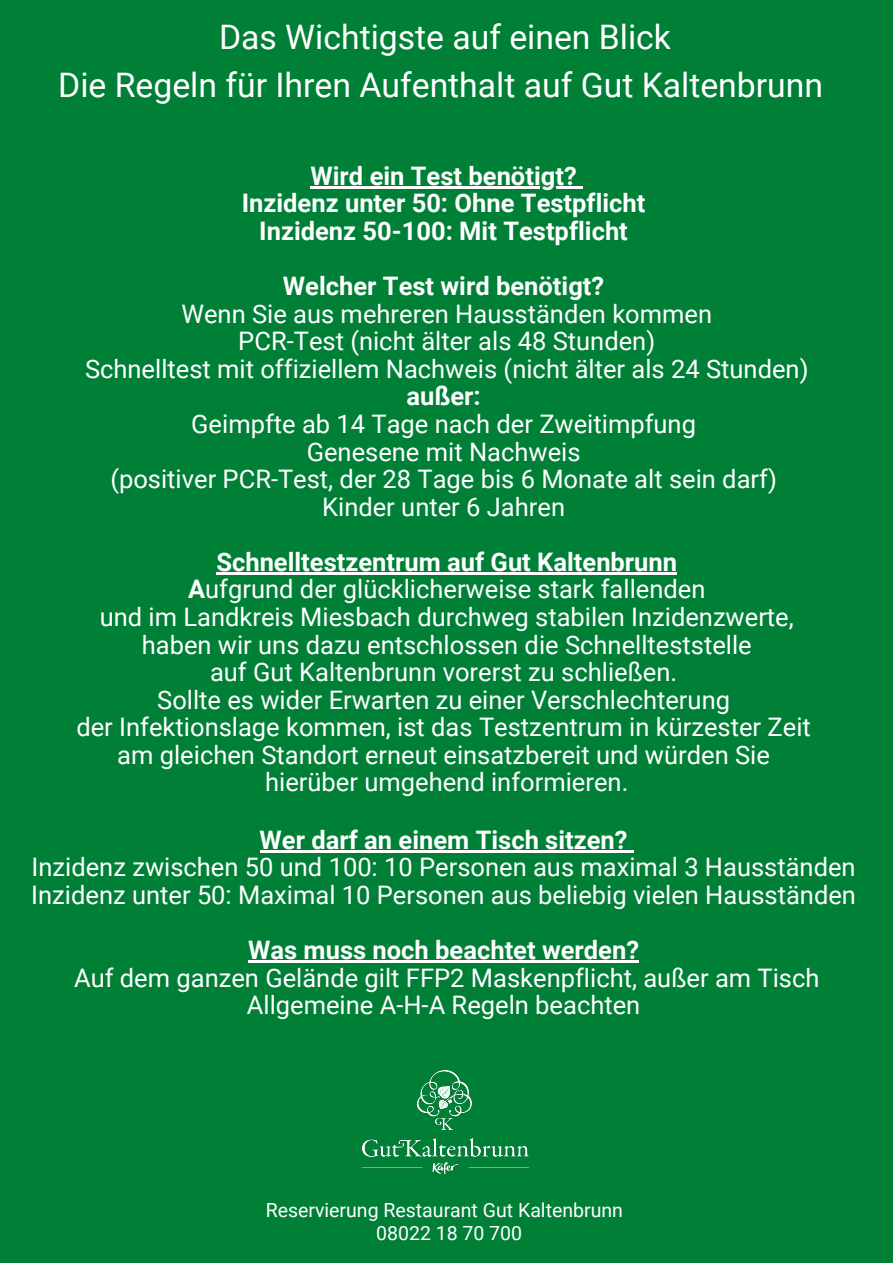
<style>
.page{position:relative;width:893px;height:1263px;background:#008037}
.page>*{position:absolute;margin:0;border:0;box-sizing:border-box;transform-origin:0 0}
.t1{font:33.75px "Roboto";color:#fff}
.t2{font:25.5px "Roboto";color:#fff}
.t3{font:700 25.5px "Roboto";color:#fff}
.t4{font:19.5px "Roboto";color:#fff}
.s1{font-weight:700}
</style>
<div class="page">
<img style="left:362px;top:1071px;width:167px;height:103px">
<hr style="left:260px;top:850px;width:367px;height:3px;background:#fff">
<svg style="left:627px;top:850px;width:7px;height:3px"></svg>
<hr style="left:248px;top:961px;width:391px;height:2px;background:#fff">
<hr style="left:310px;top:186px;width:266px;height:3px;background:#fff">
<svg style="left:576px;top:186px;width:7px;height:3px"></svg>
<hr style="left:216px;top:572px;width:461px;height:3px;background:#fff">
<p class="t1" style="left:219px;top:18px;width:453px">Das Wichtigste auf einen Blick</p>
<p class="t1" style="left:58px;top:65px;width:766px">Die Regeln für Ihren Aufenthalt auf Gut Kaltenbrunn</p>
<p class="t3" style="left:310px;top:161px;width:268px">Wird ein Test benötigt?</p>
<p class="t3" style="left:242px;top:189px;width:405px">Inzidenz unter 50: Ohne Testpflicht</p>
<p class="t3" style="left:259px;top:216px;width:370px">Inzidenz 50-100: Mit Testpflicht</p>
<p class="t3" style="left:283px;top:271px;width:323px">Welcher Test wird benötigt?</p>
<p class="t2" style="left:181px;top:299px;width:532px">Wenn Sie aus mehreren Hausständen kommen</p>
<p class="t2" style="left:238px;top:327px;width:418px">PCR-Test (nicht älter als 48 Stunden)</p>
<p class="t2" style="left:85px;top:354px;width:725px">Schnelltest mit offiziellem Nachweis (nicht älter als 24 Stunden)</p>
<p class="t3" style="left:406px;top:382px;width:76px">außer:</p>
<p class="t2" style="left:191px;top:409px;width:506px">Geimpfte ab 14 Tage nach der Zweitimpfung</p>
<p class="t2" style="left:307px;top:437px;width:275px">Genesene mit Nachweis</p>
<p class="t2" style="left:110px;top:464px;width:668px">(positiver PCR-Test, der 28 Tage bis 6 Monate alt sein darf)</p>
<p class="t2" style="left:322px;top:492px;width:244px">Kinder unter 6 Jahren</p>
<p class="t3" style="left:216px;top:547px;width:462px">Schnelltestzentrum auf Gut Kaltenbrunn</p>
<p class="t2" style="left:188px;top:575px;width:519px"><span class="s1">A</span>ufgrund der glücklicherweise stark fallenden</p>
<p class="t2" style="left:100px;top:602px;width:695px">und im Landkreis Miesbach durchweg stabilen Inzidenzwerte,</p>
<p class="t2" style="left:142px;top:630px;width:611px">haben wir uns dazu entschlossen die Schnellteststelle</p>
<p class="t2" style="left:210px;top:657px;width:469px">auf Gut Kaltenbrunn vorerst zu schließen.</p>
<p class="t2" style="left:157px;top:685px;width:574px">Sollte es wider Erwarten zu einer Verschlechterung</p>
<p class="t2" style="left:76px;top:713px;width:736px">der Infektionslage kommen, ist das Testzentrum in kürzester Zeit</p>
<p class="t2" style="left:117px;top:740px;width:654px">am gleichen Standort erneut einsatzbereit und würden Sie</p>
<p class="t2" style="left:265px;top:768px;width:365px">hierüber umgehend informieren.</p>
<p class="t3" style="left:260px;top:825px;width:369px">Wer darf an einem Tisch sitzen?</p>
<p class="t2" style="left:31px;top:880px;width:826px">Inzidenz unter 50: Maximal 10 Personen aus beliebig vielen Hausständen</p>
<p class="t3" style="left:248px;top:935px;width:392px">Was muss noch beachtet werden?</p>
<p class="t2" style="left:74px;top:963px;width:747px">Auf dem ganzen Gelände gilt FFP2 Maskenpflicht, außer am Tisch</p>
<p class="t2" style="left:247px;top:991px;width:395px">Allgemeine A-H-A Regeln beachten</p>
<p class="t2" style="left:32px;top:853px;width:825px">Inzidenz zwischen 50 und 100: 10 Personen aus maximal 3 Hausständen</p>
<p class="t4" style="left:266px;top:1199px;width:359px">Reservierung Restaurant Gut Kaltenbrunn</p>
<p class="t4" style="left:376px;top:1222px;width:147px">08022 18 70 700</p>
</div>
